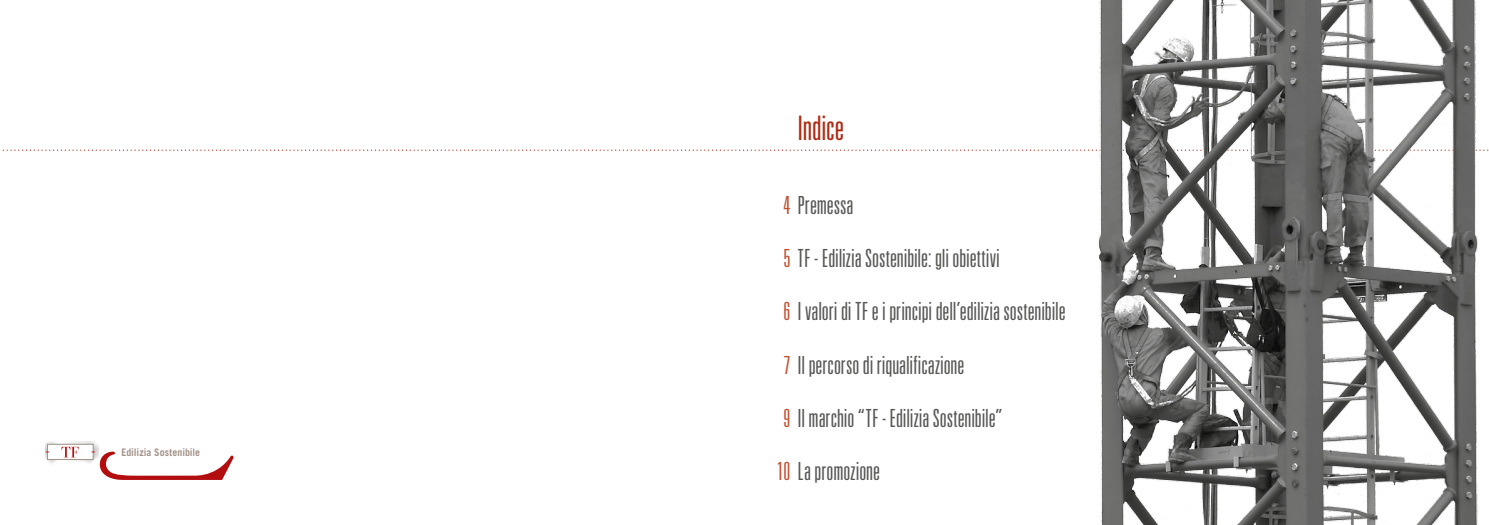
<style>
.page{position:relative;width:1489px;height:525px;background:#fff}
.page>*{position:absolute;margin:0;border:0;box-sizing:border-box;transform-origin:0 0}
.t1{font:300 ultra-condensed 33.75px "Univers LT Std";letter-spacing:-.005em;color:#b02912}
.t2{font:300 ultra-condensed 25px "Univers LT Std";letter-spacing:-.005em;color:#575756}
.t3{font:700 10.38px "Trade Gothic LT Std";color:#a19288;scale:.95 1}
.s1{color:#c15234}
</style>
<div class="page">
<svg style="left:2px;top:149px;width:1487px;height:2px"></svg>
<img style="left:45px;top:441px;width:53px;height:23px">
<div style="left:48px;top:444px;width:45px;height:15px;background:#fff"></div>
<div style="left:47px;top:444px;width:46px;height:15px;border:1px solid #a19688"></div>
<svg style="left:61px;top:446px;width:18px;height:11px"></svg>
<svg style="left:91px;top:451px;width:142px;height:28px"></svg>
<img style="left:1090px;top:0;width:398px;height:524px">
<p class="t3" style="left:121px;top:445px;width:84px">Edilizia Sostenibile</p>
<p class="t1" style="left:797px;top:111px;width:48px">Indice</p>
<p class="t2" style="left:783px;top:192px;width:72px"><span class="s1">4</span> Premessa</p>
<p class="t2" style="left:783px;top:245px;width:218px"><span class="s1">5</span> TF - Edilizia Sostenibile: gli obiettivi</p>
<p class="t2" style="left:783px;top:298px;width:284px"><span class="s1">6</span> I valori di TF e i principi dell’edilizia sostenibile</p>
<p class="t2" style="left:783px;top:351px;width:183px"><span class="s1">7</span> Il percorso di riqualificazione</p>
<p class="t2" style="left:783px;top:404px;width:221px"><span class="s1">9</span> Il marchio “TF - Edilizia Sostenibile”</p>
<p class="t2" style="left:776px;top:458px;width:105px"><span class="s1">10</span> La promozione</p>
</div>
